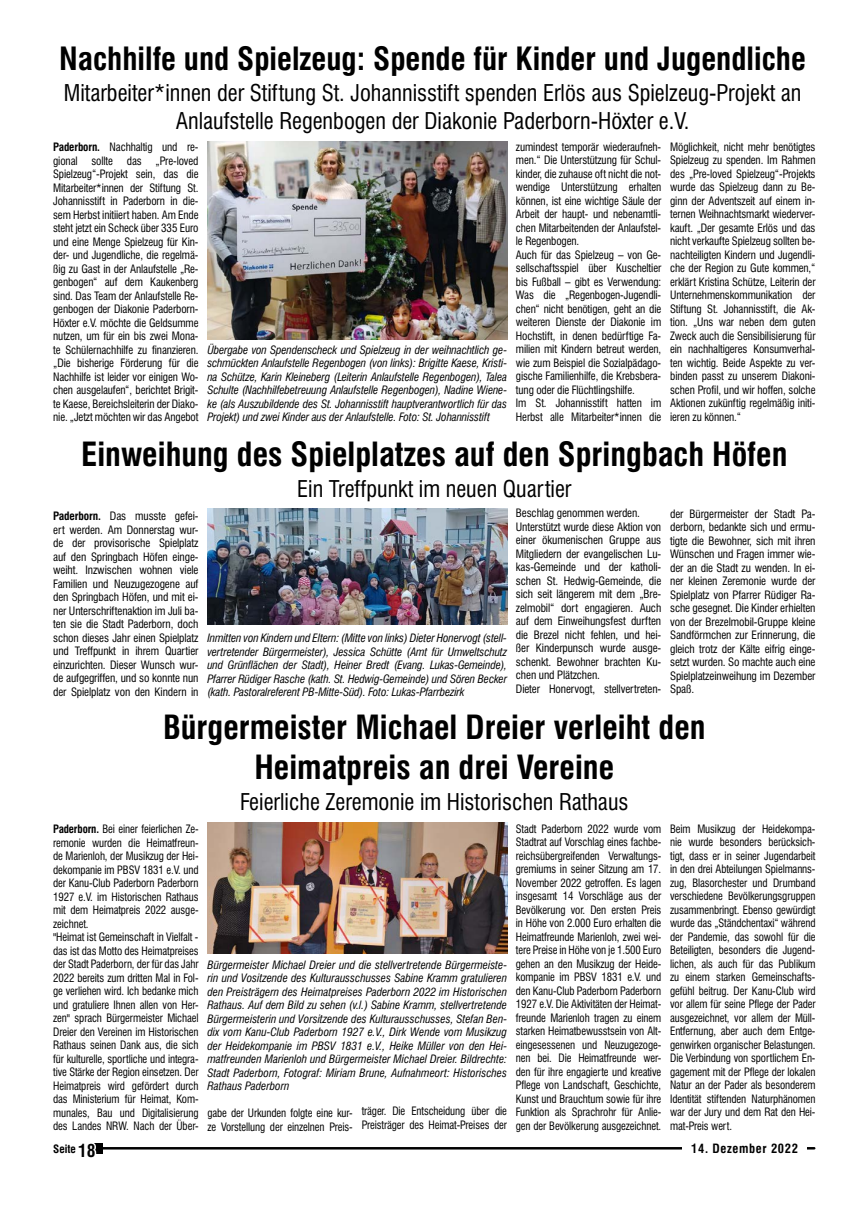
<style>
.page{position:relative;width:851px;height:1205px;background:#fff}
.page>*{position:absolute;margin:0;border:0;box-sizing:border-box;transform-origin:0 0}
.t1{font:700 condensed 32.5px/39.5px "Swiss 721 BT";color:#000;text-align:center}
.t2{font:700 condensed 31.25px "Swiss 721 BT";color:#000}
.t3{font:condensed 22.5px/27.5px "Swiss 721 BT";color:#000;text-align:center}
.t4{font:700 condensed 12.5px "Swiss 721 BT";letter-spacing:.05em;color:#000}
.t5{font:condensed 11.25px/13.5px "Swiss 721 BT";letter-spacing:-.01em;color:#000;text-align:justify}
.t6{font:condensed 11.25px/13.5px "Swiss 721 BT";letter-spacing:-.01em;color:#000;scale:.96 1}
.t7{font:italic condensed 11.25px/13.5px "Swiss 721 BT";letter-spacing:-.01em;color:#000;text-align:justify}
.t8{font:700 condensed 11.25px "Swiss 721 BT";color:#000}
.s1{font-weight:700}
.s2{font-size:17.5px;color:#fff}
</style>
<div class="page">
<hr style="left:97px;top:1147px;width:717px;height:2px;background:#000">
<div style="left:92px;top:1143px;width:10px;height:10px;background:#000"></div>
<div style="left:682px;top:1136px;width:124px;height:24px;background:#fff"></div>
<img style="left:207px;top:509px;width:300px;height:115px">
<img style="left:207px;top:822px;width:300px;height:132px">
<img style="left:207px;top:141px;width:300px;height:199px">
<h2 class="t2" style="left:59px;top:40px;width:748px">Nachhilfe und Spielzeug: Spende für Kinder und Jugendliche</h2>
<h3 class="t3" style="left:64px;top:79px;width:739px">Mitarbeiter*innen der Stiftung St. Johannisstift spenden Erlös aus Spielzeug-Projekt an<br>Anlaufstelle Regenbogen der Diakonie Paderborn-Höxter e.V.</h3>
<p class="t5" style="left:53px;top:140px;width:147px"><span class="s1">Paderborn.</span> Nachhaltig und re&shy;gional sollte das „Pre-loved Spielzeug“-Projekt sein, das die Mitarbeiter*innen der Stiftung St.<br>Johannisstift in Paderborn in die&shy;sem Herbst initiiert haben. Am Ende steht jetzt ein Scheck über 335 Euro und eine Menge Spielzeug für Kin&shy;der- und Jugendliche, die regelmä&shy;ßig zu Gast in der Anlaufstelle „Re&shy;genbogen“ auf dem Kaukenberg sind. Das Team der Anlaufstelle Re&shy;genbogen der Diakonie Paderborn-Höxter e.V. möchte die Geldsumme nutzen, um für ein bis zwei Mona&shy;te Schülernachhilfe zu finanzieren. „Die bisherige Förderung für die Nachhilfe ist leider vor einigen Wo&shy;chen ausgelaufen“, berichtet Brigit&shy;te Kaese, Bereichsleiterin der Diako&shy;nie. „Jetzt möchten wir das Angebot</p>
<p class="t5" style="left:516px;top:140px;width:147px;text-align:left">zumindest temporär wiederaufneh&shy;men.“ Die Unterstützung für Schul&shy;kinder, die zuhause oft nicht die not&shy;wendige Unterstützung erhalten können, ist eine wichtige Säule der Arbeit der haupt- und nebenamtli&shy;chen Mitarbeitenden der Anlaufstel&shy;le Regenbogen.<br>Auch für das Spielzeug – von Ge&shy;sellschaftsspiel über Kuscheltier bis Fußball – gibt es Verwendung:<br>Was die „Regenbogen-Jugendli&shy;chen“ nicht benötigen, geht an die weiteren Dienste der Diakonie im Hochstift, in denen bedürftige Fa&shy;milien mit Kindern betreut werden, wie zum Beispiel die Sozialpädago&shy;gische Familienhilfe, die Krebsbera&shy;tung oder die Flüchtlingshilfe.<br>Im St. Johannisstift hatten im Herbst alle Mitarbeiter*innen die</p>
<p class="t5" style="left:670px;top:140px;width:147px">Möglichkeit, nicht mehr benötigtes Spielzeug zu spenden. Im Rahmen des „Pre-loved Spielzeug“-Projekts wurde das Spielzeug dann zu Be&shy;ginn der Adventszeit auf einem in&shy;ternen Weihnachtsmarkt wiederver&shy;kauft. „Der gesamte Erlös und das nicht verkaufte Spielzeug sollten be&shy;nachteiligten Kindern und Jugendli&shy;che der Region zu Gute kommen,“ erklärt Kristina Schütze, Leiterin der Unternehmenskommunikation der Stiftung St. Johannisstift, die Ak&shy;tion. „Uns war neben dem guten Zweck auch die Sensibilisierung für ein nachhaltigeres Konsumverhal&shy;ten wichtig. Beide Aspekte zu ver&shy;binden passt zu unserem Diakoni&shy;schen Profil, und wir hoffen, solche Aktionen zukünftig regelmäßig initi&shy;ieren zu können.“</p>
<p class="t7" style="left:207px;top:343px;width:301px">Übergabe von Spendenscheck und Spielzeug in der weihnachtlich ge&shy;schmückten Anlaufstelle Regenbogen (von links): Brigitte Kaese, Kristi&shy;na Schütze, Karin Kleineberg (Leiterin Anlaufstelle Regenbogen), Talea Schulte (Nachhilfebetreuung Anlaufstelle Regenbogen), Nadine Wiene&shy;ke (als Auszubildende des St. Johannisstift hauptverantwortlich für das Projekt) und zwei Kinder aus der Anlaufstelle. Foto: St. Johannisstift</p>
<h1 class="t1" style="left:81px;top:434px;width:707px">Einweihung des Spielplatzes auf den Springbach Höfen</h1>
<h3 class="t3" style="left:297px;top:475px;width:276px">Ein Treffpunkt im neuen Quartier</h3>
<p class="t5" style="left:53px;top:509px;width:147px"><span class="s1">Paderborn.</span> Das musste gefei&shy;ert werden. Am Donnerstag wur&shy;de der provisorische Spielplatz auf den Springbach Höfen einge&shy;weiht. Inzwischen wohnen viele Familien und Neuzugezogene auf den Springbach Höfen, und mit ei&shy;ner Unterschriftenaktion im Juli ba&shy;ten sie die Stadt Paderborn, doch schon dieses Jahr einen Spielplatz und Treffpunkt in ihrem Quartier einzurichten. Dieser Wunsch wur&shy;de aufgegriffen, und so konnte nun der Spielplatz von den Kindern in</p>
<p class="t5" style="left:516px;top:506px;width:147px;text-align:left">Beschlag genommen werden.<br>Unterstützt wurde diese Aktion von einer ökumenischen Gruppe aus<br>Mitgliedern der evangelischen Lu&shy;kas-Gemeinde und der katholi&shy;schen St. Hedwig-Gemeinde, die sich seit längerem mit dem „Bre&shy;zelmobil“ dort engagieren. Auch auf dem Einweihungsfest durften die Brezel nicht fehlen, und hei&shy;ßer Kinderpunsch wurde ausge&shy;schenkt. Bewohner brachten Ku&shy;chen und Plätzchen.<br>Dieter Honervogt, stellvertreten-</p>
<p class="t5" style="left:670px;top:507px;width:147px">der Bürgermeister der Stadt Pa&shy;derborn, bedankte sich und ermu&shy;tigte die Bewohner, sich mit ihren Wünschen und Fragen immer wie&shy;der an die Stadt zu wenden. In ei&shy;ner kleinen Zeremonie wurde der Spielplatz von Pfarrer Rüdiger Ra&shy;sche gesegnet. Die Kinder erhielten von der Brezelmobil-Gruppe kleine Sandförmchen zur Erinnerung, die gleich trotz der Kälte eifrig einge&shy;setzt wurden. So machte auch eine Spielplatzeinweihung im Dezember Spaß.</p>
<p class="t7" style="left:207px;top:631px;width:301px">Inmitten von Kindern und Eltern: (Mitte von links) Dieter Honervogt (stell&shy;vertretender Bürgermeister), Jessica Schütte (Amt für Umweltschutz und Grünflächen der Stadt), Heiner Bredt (Evang. Lukas-Gemeinde), Pfarrer Rüdiger Rasche (kath. St. Hedwig-Gemeinde) und Sören Becker (kath. Pastoralreferent PB-Mitte-Süd). Foto: Lukas-Pfarrbezirk</p>
<h1 class="t1" style="left:163px;top:707px;width:544px">Bürgermeister Michael Dreier verleiht den<br>Heimatpreis an drei Vereine</h1>
<h3 class="t3" style="left:240px;top:788px;width:390px">Feierliche Zeremonie im Historischen Rathaus</h3>
<p class="t6" style="left:53px;top:822px;width:153px"><span class="s1">Paderborn.</span> Bei einer feierlichen Ze&shy;remonie wurden die Heimatfreun&shy;de Marienloh, der Musikzug der Hei&shy;dekompanie im PBSV 1831 e.V. und der Kanu-Club Paderborn Paderborn 1927 e.V. im Historischen Rathaus mit dem Heimatpreis 2022 ausge&shy;zeichnet.<br>"Heimat ist Gemeinschaft in Vielfalt - das ist das Motto des Heimatpreises der Stadt Paderborn, der für das Jahr 2022 bereits zum dritten Mal in Fol&shy;ge verliehen wird. Ich bedanke mich und gratuliere Ihnen allen von Her&shy;zen" sprach Bürgermeister Michael Dreier den Vereinen im Historischen Rathaus seinen Dank aus, die sich für kulturelle, sportliche und integra&shy;tive Stärke der Region einsetzen. Der Heimatpreis wird gefördert durch das Ministerium für Heimat, Kom&shy;munales, Bau und Digitalisierung des Landes NRW. Nach der Über-</p>
<p class="t6" style="left:516px;top:822px;width:153px;text-align:justify">Stadt Paderborn 2022 wurde vom Stadtrat auf Vorschlag eines fachbe&shy;reichsübergreifenden Verwaltungs&shy;gremiums in seiner Sitzung am 17.<br>November 2022 getroffen. Es lagen insgesamt 14 Vorschläge aus der Bevölkerung vor. Den ersten Preis in Höhe von 2.000 Euro erhalten die Heimatfreunde Marienloh, zwei wei&shy;tere Preise in Höhe von je 1.500 Euro gehen an den Musikzug der Heide&shy;kompanie im PBSV 1831 e.V. und den Kanu-Club Paderborn Paderborn 1927 e.V. Die Aktivitäten der Heimat&shy;freunde Marienloh tragen zu einem starken Heimatbewusstsein von Alt&shy;eingesessenen und Neuzugezoge&shy;nen bei. Die Heimatfreunde wer&shy;den für ihre engagierte und kreative Pflege von Landschaft, Geschichte, Kunst und Brauchtum sowie für ihre Funktion als Sprachrohr für Anlie&shy;gen der Bevölkerung ausgezeichnet.</p>
<p class="t6" style="left:670px;top:822px;width:153px;text-align:justify">Beim Musikzug der Heidekompa&shy;nie wurde besonders berücksich&shy;tigt, dass er in seiner Jugendarbeit in den drei Abteilungen Spielmanns&shy;zug, Blasorchester und Drumband verschiedene Bevölkerungsgruppen zusammenbringt. Ebenso gewürdigt wurde das „Ständchentaxi“ während der Pandemie, das sowohl für die Beteiligten, besonders die Jugend&shy;lichen, als auch für das Publikum zu einem starken Gemeinschafts&shy;gefühl beitrug. Der Kanu-Club wird vor allem für seine Pflege der Pader ausgezeichnet, vor allem der Müll-Entfernung, aber auch dem Entge&shy;genwirken organischer Belastungen.<br>Die Verbindung von sportlichem En&shy;gagement mit der Pflege der lokalen Natur an der Pader als besonderem Identität stiftenden Naturphänomen war der Jury und dem Rat den Hei&shy;mat-Preis wert.</p>
<p class="t7" style="left:207px;top:958px;width:301px">Bürgermeister Michael Dreier und die stellvertretende Bürgermeiste&shy;rin und Vositzende des Kulturausschusses Sabine Kramm gratulieren den Preisträgern des Heimatpreises Paderborn 2022 im Historischen Rathaus. Auf dem Bild zu sehen (v.l.) Sabine Kramm, stellvertretende Bürgermeisterin und Vorsitzende des Kulturausschusses, Stefan Ben&shy;dix vom Kanu-Club Paderborn 1927 e.V., Dirk Wende vom Musikzug der Heidekompanie im PBSV 1831 e.V., Heike Müller von den Hei&shy;matfreunden Marienloh und Bürgermeister Michael Dreier. Bildrechte:<br>Stadt Paderborn, Fotograf: Miriam Brune, Aufnahmeort: Historisches Rathaus Paderborn</p>
<p class="t6" style="left:207px;top:1106px;width:153px">gabe der Urkunden folgte eine kur&shy;ze Vorstellung der einzelnen Preis-</p>
<p class="t6" style="left:361px;top:1104px;width:153px">träger. Die Entscheidung über die<br>Preisträger des Heimat-Preises der</p>
<p class="t8" style="left:53px;top:1142px;width:44px">Seite <span class="s2">18</span></p>
<p class="t4" style="left:691px;top:1141px;width:108px">14. Dezember 2022</p>
</div>
